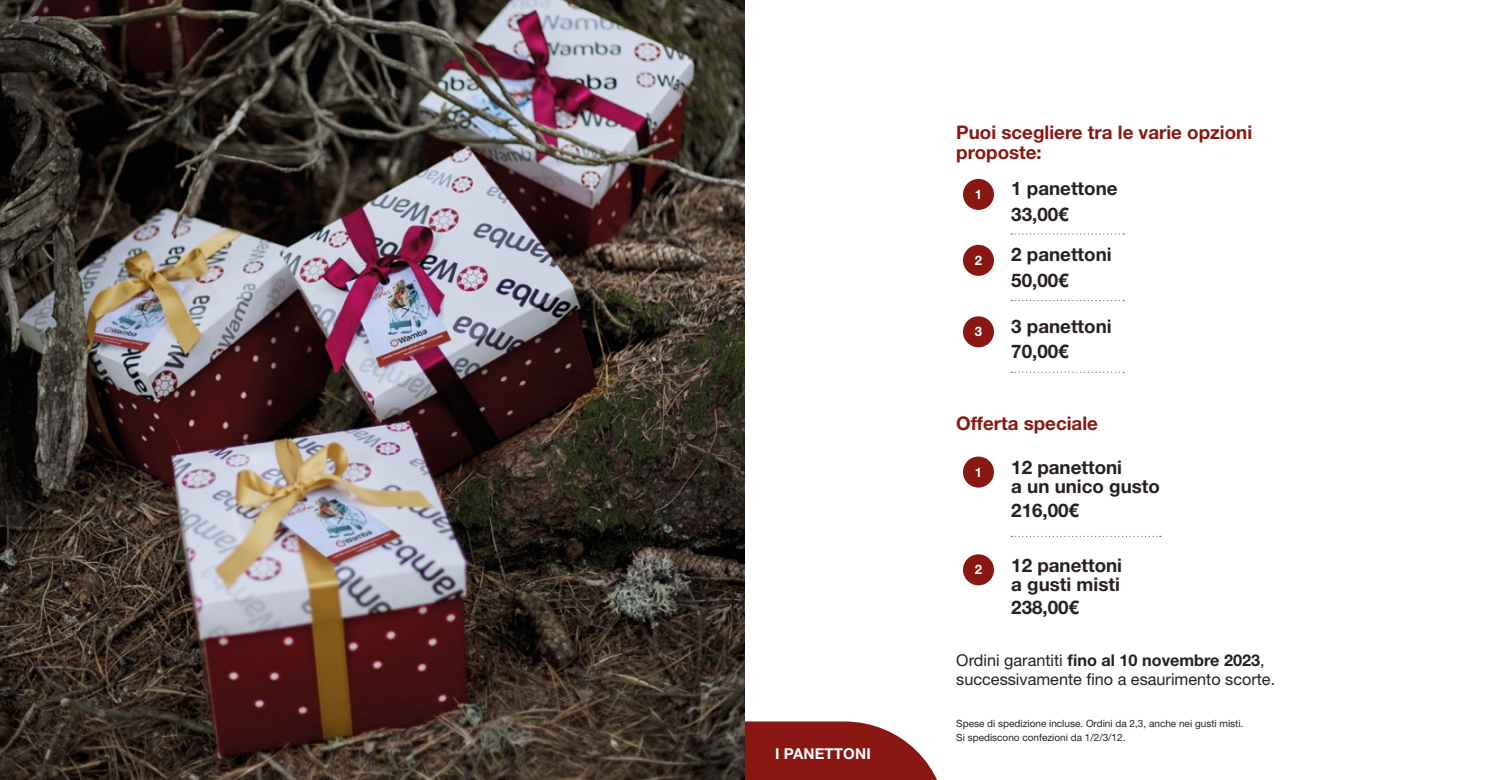
<style>
.page{position:relative;width:1489px;height:780px;background:#fff}
.page>*{position:absolute;margin:0;border:0;box-sizing:border-box;transform-origin:0 0}
.t1{font:700 18.75px/18.8px "Helvetica Neue LT Std";color:#271f20}
.t2{font:700 18.75px/20px "Helvetica Neue LT Std";color:#881811}
.t3{font:16.25px/18.8px "Helvetica Neue LT Std";color:#271f20}
.t4{font:700 15px "Helvetica Neue LT Std";letter-spacing:.01em;color:#fff}
.t5{font:700 13.12px "Helvetica Neue LT Std";color:#fff}
.t6{font:10px/13.8px "Helvetica Neue LT Std";color:#271f20}
.s1{font-weight:700}
</style>
<div class="page">
<svg style="left:744px;top:721px;width:193px;height:59px;background:#983832"></svg>
<img style="left:0;top:0;width:744px;height:780px">
<div style="left:962px;top:179px;width:31px;height:31px;background:#881811;border-radius:50%"></div>
<div style="left:962px;top:456px;width:31px;height:31px;background:#881811;border-radius:50%"></div>
<div style="left:962px;top:245px;width:31px;height:31px;background:#881811;border-radius:50%"></div>
<div style="left:962px;top:554px;width:31px;height:31px;background:#881811;border-radius:50%"></div>
<div style="left:962px;top:316px;width:31px;height:31px;background:#881811;border-radius:50%"></div>
<svg style="left:1011px;top:233px;width:113px;height:1px"></svg>
<svg style="left:1011px;top:300px;width:113px;height:1px"></svg>
<svg style="left:1011px;top:371px;width:113px;height:2px"></svg>
<svg style="left:1011px;top:535px;width:149px;height:2px"></svg>
<p class="t4" style="left:775px;top:744px;width:97px">I PANETTONI</p>
<p class="t2" style="left:956px;top:122px;width:297px">Puoi scegliere tra le varie opzioni proposte:</p>
<p class="t5" style="left:974px;top:186px;width:9px">1</p>
<p class="t5" style="left:974px;top:252px;width:9px">2</p>
<p class="t5" style="left:974px;top:323px;width:9px">3</p>
<p class="t1" style="left:1011px;top:179px;width:108px">1 panettone</p>
<p class="t1" style="left:1011px;top:204px;width:59px">33,00€</p>
<p class="t1" style="left:1011px;top:244px;width:102px">2 panettoni</p>
<p class="t1" style="left:1011px;top:270px;width:59px">50,00€</p>
<p class="t1" style="left:1011px;top:316px;width:102px">3 panettoni</p>
<p class="t1" style="left:1011px;top:341px;width:59px">70,00€</p>
<p class="t2" style="left:956px;top:412px;width:143px">Offerta speciale</p>
<p class="t5" style="left:974px;top:463px;width:9px">1</p>
<p class="t5" style="left:974px;top:561px;width:9px">2</p>
<p class="t1" style="left:1011px;top:457px;width:150px">12 panettoni<br>a un unico gusto</p>
<p class="t1" style="left:1011px;top:500px;width:69px">216,00€</p>
<p class="t1" style="left:1011px;top:555px;width:112px">12 panettoni a gusti misti</p>
<p class="t1" style="left:1011px;top:598px;width:69px">238,00€</p>
<p class="t3" style="left:956px;top:650px;width:320px">Ordini garantiti <span class="s1">fino al 10 novembre 2023</span>, successivamente fino a esaurimento scorte.</p>
<p class="t6" style="left:956px;top:716px;width:288px">Spese di spedizione incluse. Ordini da 2,3, anche nei gusti misti.<br>Si spediscono confezioni da 1/2/3/12.</p>
</div>
